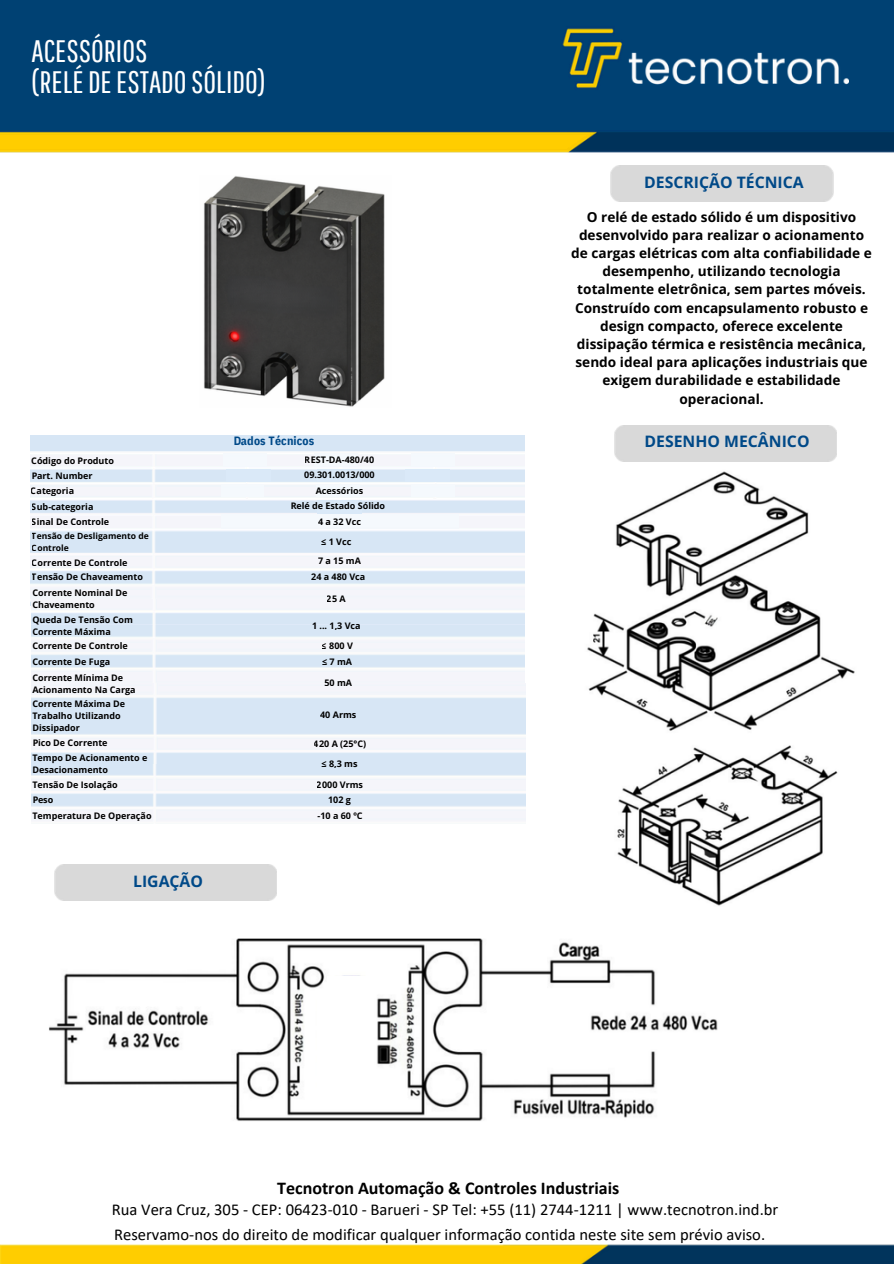
<style>
.page{position:relative;width:894px;height:1264px;background:#fff}
.page>*{position:absolute;margin:0;border:0;box-sizing:border-box;transform-origin:0 0}
.t1{font:31.05px/31.5px "Pathway Gothic One";color:#fff}
.t2{font:700 18px "Calibri";color:#000}
.t3{font:16.5px/25.2px "Calibri";color:#000}
.t4{font:700 15.75px "Open Sans";color:#004988}
.t5{font:700 13.65px/18.1px "Open Sans";color:#000;text-align:center}
.t6{font:700 12px "IBM Plex Sans Cond";letter-spacing:.01em;color:#004988}
.t7{font:700 9px/12px "Open Sans";color:#000}
.t8{font:700 8.55px/11.4px "Open Sans";color:#000}
</style>
<div class="page">
<img style="left:0;top:0;width:893px;height:153px">
<img style="left:619px;top:40px;width:229px;height:57px">
<img style="left:0;top:1244px;width:893px;height:19px">
<div style="left:221px;top:514px;width:237px;height:14px;background:#f5f9fd"></div>
<img style="left:204px;top:176px;width:181px;height:231px">
<img style="left:587px;top:471px;width:268px;height:260px">
<img style="left:617px;top:745px;width:221px;height:161px">
<div style="left:32px;top:715px;width:493px;height:8px;background:#d7e6f5"></div>
<img style="left:49px;top:939px;width:669px;height:182px">
<img style="left:328px;top:976px;width:38px;height:116px">
<img style="left:317px;top:996px;width:38px;height:96px">
<h1 class="t1" style="left:31px;top:34px;width:236px">ACESSÓRIOS<br>(RELÉ DEESTADO SÓLIDO)</h1>
<h3 class="t6" style="left:233px;top:433px;width:83px">Dados Técnicos</h3>
<p class="t7" style="left:305px;top:453px;width:71px">REST-DA-480/40</p>
<p class="t7" style="left:290px;top:500px;width:96px">Relé de Estado Sólido</p>
<p class="t7" style="left:31px;top:454px;width:84px">Código do Produto</p>
<p class="t7" style="left:31px;top:482px;width:64px;line-height:16.5px">Categoria<br>Sub-categoria</p>
<p class="t7" style="left:304px;top:469px;width:72px">09.301.0013/000</p>
<p class="t7" style="left:31px;top:469px;width:63px">Part. Number</p>
<p class="t7" style="left:32px;top:515px;width:79px">Sinal De Controle</p>
<p class="t7" style="left:318px;top:515px;width:44px">4 a 32 Vcc</p>
<p class="t7" style="left:315px;top:484px;width:49px">Acessórios</p>
<p class="t8" style="left:32px;top:530px;width:118px">Tensão de Desligamento de<br>Controle</p>
<p class="t7" style="left:321px;top:535px;width:32px">≤ 1 Vcc</p>
<p class="t7" style="left:32px;top:556px;width:97px">Corrente De Controle</p>
<p class="t7" style="left:318px;top:554px;width:44px">7 a 15 mA</p>
<p class="t7" style="left:32px;top:570px;width:113px">Tensão De Chaveamento</p>
<p class="t7" style="left:311px;top:570px;width:56px">24 a 480 Vca</p>
<p class="t7" style="left:32px;top:586px;width:97px">Corrente Nominal De<br>Chaveamento</p>
<p class="t7" style="left:327px;top:592px;width:20px">25 A</p>
<p class="t7" style="left:32px;top:613px;width:102px">Queda De Tensão Com<br>Corrente Máxima</p>
<p class="t7" style="left:312px;top:619px;width:50px">1 ... 1,3 Vca</p>
<p class="t7" style="left:32px;top:640px;width:97px">Corrente De Controle</p>
<p class="t7" style="left:322px;top:640px;width:33px">≤ 800 V</p>
<p class="t7" style="left:32px;top:655px;width:79px">Corrente De Fuga</p>
<p class="t7" style="left:322px;top:655px;width:31px">≤ 7 mA</p>
<p class="t7" style="left:32px;top:671px;width:105px">Corrente Mínima De<br>Acionamento Na Carga</p>
<p class="t7" style="left:324px;top:676px;width:29px">50 mA</p>
<p class="t7" style="left:32px;top:697px;width:94px">Corrente Máxima De<br>Trabalho Utilizando<br>Dissipador</p>
<p class="t7" style="left:320px;top:708px;width:38px">40 Arms</p>
<p class="t7" style="left:32px;top:737px;width:77px">Pico De Corrente</p>
<p class="t7" style="left:314px;top:738px;width:54px">420 A (25°C)</p>
<p class="t7" style="left:32px;top:751px;width:116px">Tempo De Acionamento e<br>Desacionamento</p>
<p class="t7" style="left:321px;top:757px;width:37px">≤ 8,3 ms</p>
<p class="t7" style="left:32px;top:777px;width:87px;line-height:15px">Tensão De Isolação<br>Peso</p>
<p class="t7" style="left:317px;top:777px;width:48px;line-height:15px;text-align:center">2000 Vrms<br>102 g</p>
<p class="t7" style="left:32px;top:809px;width:121px">Temperatura De Operação</p>
<p class="t7" style="left:317px;top:809px;width:47px">-10 a 60 ºC</p>
<h3 class="t4" style="left:133px;top:870px;width:71px">LIGAÇÃO</h3>
<h3 class="t4" style="left:644px;top:171px;width:161px">DESCRIÇÃO TÉCNICA</h3>
<p class="t5" style="left:571px;top:207px;width:302px">O relé de estado sólido é um dispositivo desenvolvido para realizar o acionamento de cargas elétricas com alta confiabilidade e desempenho, utilizando tecnologia totalmente eletrônica, sem partes móveis.<br>Construído com encapsulamento robusto e design compacto, oferece excelente dissipação térmica e resistência mecânica, sendo ideal para aplicações industriais que exigem durabilidade e estabilidade operacional.</p>
<h3 class="t4" style="left:644px;top:430px;width:166px">DESENHO MECÂNICO</h3>
<h2 class="t2" style="left:277px;top:1179px;width:343px">Tecnotron Automação &amp; Controles Industriais</h2>
<h3 class="t3" style="left:112px;top:1198px;width:667px">Rua Vera Cruz, 305 - CEP: 06423-010 - Barueri - SP Tel: +55 (11) 2744-1211 | www.tecnotron.ind.br<br>Reservamo-nos do direito de modificar qualquer informação contida neste site sem prévio aviso.</h3>
</div>
